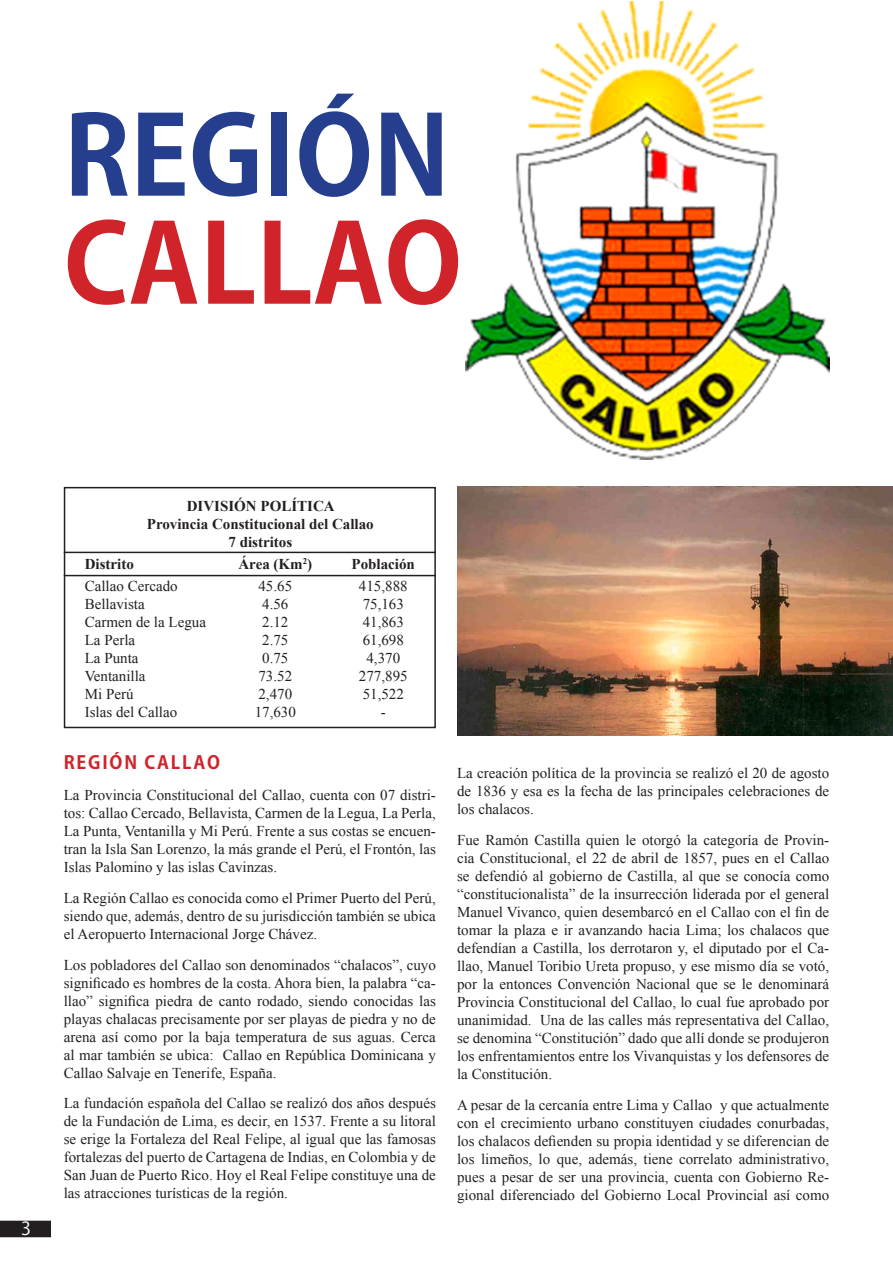
<style>
.page{position:relative;width:893px;height:1263px;background:#fff}
.page>*{position:absolute;margin:0;border:0;box-sizing:border-box;transform-origin:0 0}
.Holder1{font:700 108px/108px "Koz Go Pro";color:#253f8e}
.subtit3{font:700 18px "Koz Go Pro";letter-spacing:.1em;color:#d1232a}
.t1{font:18px "Koz Go Pro";color:#fff}
.body1{font:15px/18px "Times New Roman";color:#231f20;text-align:justify}
.tab2{font:15px "Times New Roman";color:#231f20}
.tab2-2{font:700 15px "Times New Roman";color:#231f20}
.s1{color:#d1232a}
</style>
<div class="page">
<div style="left:1px;top:1221px;width:49px;height:15px;background:#231f20"></div>
<div style="left:0;top:1221px;width:51px;height:16px;border:2px solid #231f20"></div>
<img style="left:466px;top:2px;width:363px;height:457px">
<div style="left:64px;top:487px;width:372px;height:241px;border:2px solid #231f20"></div>
<hr style="left:64px;top:552px;width:372px;height:1px;background:#231f20">
<hr style="left:64px;top:575px;width:372px;height:1px;background:#231f20">
<img style="left:457px;top:487px;width:436px;height:249px">
<p class="Holder1" style="left:64px;top:109px;width:400px">REGIÓN<br><span class="s1">CALLAO</span></p>
<p class="t1" style="left:21px;top:1217px;width:11px">3</p>
<p class="tab2-2" style="left:187px;top:495px;width:149px">DIVISIÓN POLÍTICA</p>
<p class="tab2-2" style="left:147px;top:513px;width:228px">Provincia Constitucional del Callao</p>
<p class="tab2-2" style="left:228px;top:531px;width:65px">7 distritos</p>
<p class="tab2-2" style="left:85px;top:554px;width:51px">Distrito</p>
<p class="tab2-2" style="left:238px;top:554px;width:75px">Área (Km<sup>2</sup>)</p>
<p class="tab2-2" style="left:352px;top:554px;width:65px">Población</p>
<p class="tab2" style="left:85px;top:576px;width:94px">Callao Cercado</p>
<p class="tab2" style="left:258px;top:576px;width:35px">45.65</p>
<p class="tab2" style="left:359px;top:576px;width:50px">415,888</p>
<p class="tab2" style="left:85px;top:594px;width:61px">Bellavista</p>
<p class="tab2" style="left:262px;top:594px;width:28px">4.56</p>
<p class="tab2" style="left:363px;top:594px;width:43px">75,163</p>
<p class="tab2" style="left:85px;top:612px;width:123px">Carmen de la Legua</p>
<p class="tab2" style="left:262px;top:612px;width:28px">2.12</p>
<p class="tab2" style="left:363px;top:612px;width:43px">41,863</p>
<p class="tab2" style="left:85px;top:630px;width:52px">La Perla</p>
<p class="tab2" style="left:262px;top:630px;width:28px">2.75</p>
<p class="tab2" style="left:363px;top:630px;width:43px">61,698</p>
<p class="tab2" style="left:85px;top:648px;width:55px">La Punta</p>
<p class="tab2" style="left:262px;top:648px;width:28px">0.75</p>
<p class="tab2" style="left:366px;top:648px;width:35px">4,370</p>
<p class="tab2" style="left:85px;top:666px;width:62px">Ventanilla</p>
<p class="tab2" style="left:258px;top:666px;width:35px">73.52</p>
<p class="tab2" style="left:359px;top:666px;width:50px">277,895</p>
<p class="tab2" style="left:85px;top:684px;width:50px">Mi Perú</p>
<p class="tab2" style="left:258px;top:684px;width:35px">2,470</p>
<p class="tab2" style="left:363px;top:684px;width:43px">51,522</p>
<p class="tab2" style="left:85px;top:702px;width:94px">Islas del Callao</p>
<p class="tab2" style="left:255px;top:702px;width:43px">17,630</p>
<p class="tab2" style="left:381px;top:702px;width:6px">-</p>
<p class="subtit3" style="left:64px;top:751px;width:158px">REGIÓN CALLAO</p>
<p class="body1" style="left:64px;top:786px;width:374px">La Provincia Constitucional del Callao, cuenta con 07 distri&shy;tos: Callao Cercado, Bellavista, Carmen de la Legua, La Perla, La Punta, Ventanilla y Mi Perú. Frente a sus costas se encuen&shy;tran la Isla San Lorenzo, la más grande el Perú, el Frontón, las Islas Palomino y las islas Cavinzas.</p>
<p class="body1" style="left:64px;top:888px;width:374px">La Región Callao es conocida como el Primer Puerto del Perú, siendo que, además, dentro de su jurisdicción también se ubica el Aeropuerto Internacional Jorge Chávez.</p>
<p class="body1" style="left:64px;top:955px;width:374px">Los pobladores del Callao son denominados “chalacos”, cuyo significado es hombres de la costa. Ahora bien, la palabra “ca&shy;llao” significa piedra de canto rodado, siendo conocidas las playas chalacas precisamente por ser playas de piedra y no de arena así como por la baja temperatura de sus aguas. Cerca al mar también se ubica: Callao en República Dominicana y Callao Salvaje en Tenerife, España.</p>
<p class="body1" style="left:64px;top:1094px;width:374px">La fundación española del Callao se realizó dos años después de la Fundación de Lima, es decir, en 1537. Frente a su litoral se erige la Fortaleza del Real Felipe, al igual que las famosas fortalezas del puerto de Cartagena de Indias, en Colombia y de San Juan de Puerto Rico. Hoy el Real Felipe constituye una de las atracciones turísticas de la región.</p>
<p class="body1" style="left:457px;top:764px;width:374px">La creación política de la provincia se realizó el 20 de agosto de 1836 y esa es la fecha de las principales celebraciones de los chalacos.</p>
<p class="body1" style="left:457px;top:830px;width:374px">Fue Ramón Castilla quien le otorgó la categoría de Provin&shy;cia Constitucional, el 22 de abril de 1857, pues en el Callao se defendió al gobierno de Castilla, al que se conocía como “constitucionalista” de la insurrección liderada por el general Manuel Vivanco, quien desembarcó en el Callao con el fin de tomar la plaza e ir avanzando hacia Lima; los chalacos que defendían a Castilla, los derrotaron y, el diputado por el Ca&shy;llao, Manuel Toribio Ureta propuso, y ese mismo día se votó, por la entonces Convención Nacional que se le denominará Provincia Constitucional del Callao, lo cual fue aprobado por unanimidad. Una de las calles más representativa del Callao, se denomina “Constitución” dado que allí donde se produjeron los enfrentamientos entre los Vivanquistas y los defensores de la Constitución.</p>
<p class="body1" style="left:457px;top:1095px;width:374px">A pesar de la cercanía entre Lima y Callao y que actualmente con el crecimiento urbano constituyen ciudades conurbadas, los chalacos defienden su propia identidad y se diferencian de los limeños, lo que, además, tiene correlato administrativo, pues a pesar de ser una provincia, cuenta con Gobierno Re&shy;gional diferenciado del Gobierno Local Provincial así como</p>
</div>
